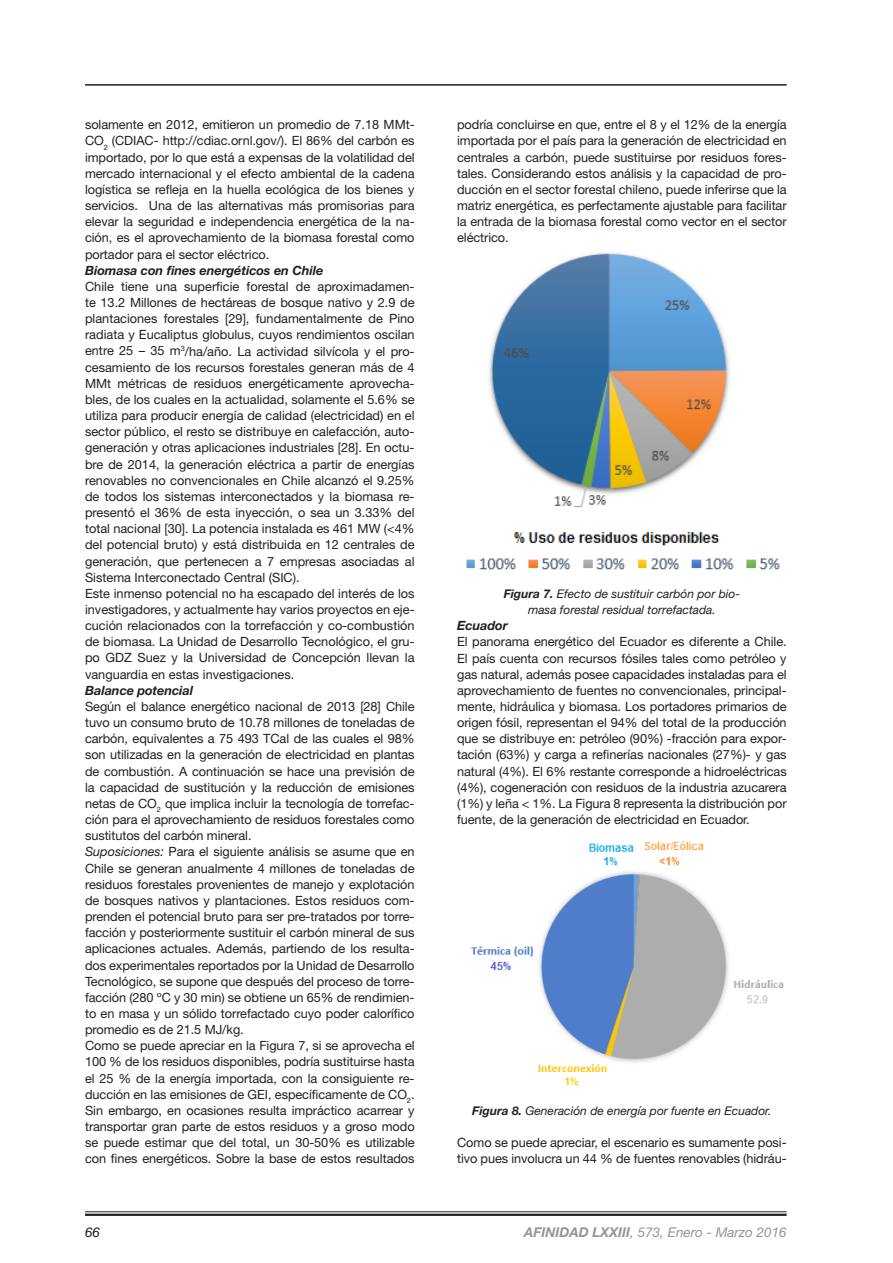
<style>
.page{position:relative;width:893px;height:1263px;background:#fff}
.page>*{position:absolute;margin:0;border:0;box-sizing:border-box;transform-origin:0 0}
.t1{font:italic 13.5px "Helvetica Neue LT Std";color:#939598}
.t2{font:italic 13.5px "Helvetica Neue LT Std";color:#231f20}
.t3{font:12.75px/16.2px "Helvetica Neue LT Std";letter-spacing:-.005em;color:#231f20;text-align:justify}
.t4{font:italic 700 12.75px "Helvetica Neue LT Std";letter-spacing:-.005em;color:#231f20}
.t5{font:italic 12px/16.2px "Helvetica Neue LT Std";color:#231f20;text-align:center}
.s1{font-style:italic}
.s2{font-weight:700}
</style>
<div class="page">
<hr style="left:85px;top:1211px;width:702px;height:1px;background:#231f20">
<hr style="left:85px;top:1214px;width:702px;height:2px;background:#231f20">
<hr style="left:85px;top:84px;width:702px;height:2px;background:#231f20">
<img style="left:466px;top:253px;width:314px;height:317px">
<img style="left:470px;top:840px;width:314px;height:246px">
<p class="t3" style="left:85px;top:116px;width:331px">solamente en 2012, emitieron un promedio de 7.18 MMt-CO<sub>2</sub> (CDIAC- http://cdiac.ornl.gov/). El 86% del carbón es importado, por lo que está a expensas de la volatilidad del mercado internacional y el efecto ambiental de la cadena logística se refleja en la huella ecológica de los bienes y servicios. Una de las alternativas más promisorias para elevar la seguridad e independencia energética de la na&shy;ción, es el aprovechamiento de la biomasa forestal como portador para el sector eléctrico.</p>
<p class="t4" style="left:85px;top:262px;width:240px">Biomasa con fines energéticos en Chile</p>
<p class="t3" style="left:85px;top:278px;width:331px;text-align:left">Chile tiene una superficie forestal de aproximadamen&shy;te 13.2 Millones de hectáreas de bosque nativo y 2.9 de plantaciones forestales [29], fundamentalmente de Pino radiata y Eucaliptus globulus, cuyos rendimientos oscilan entre 25 – 35 m<sup>3</sup>/ha/año. La actividad silvícola y el pro&shy;cesamiento de los recursos forestales generan más de 4<br>MMt métricas de residuos energéticamente aprovecha&shy;bles, de los cuales en la actualidad, solamente el 5.6% se utiliza para producir energía de calidad (electricidad) en el sector público, el resto se distribuye en calefacción, auto&shy;generación y otras aplicaciones industriales [28]. En octu&shy;bre de 2014, la generación eléctrica a partir de energías renovables no convencionales en Chile alcanzó el 9.25% de todos los sistemas interconectados y la biomasa re&shy;presentó el 36% de esta inyección, o sea un 3.33% del total nacional [30]. La potencia instalada es 461 MW (&lt;4% del potencial bruto) y está distribuida en 12 centrales de generación, que pertenecen a 7 empresas asociadas al Sistema Interconectado Central (SIC).<br>Este inmenso potencial no ha escapado del interés de los investigadores, y actualmente hay varios proyectos en eje&shy;cución relacionados con la torrefacción y co-combustión de biomasa. La Unidad de Desarrollo Tecnológico, el gru&shy;po GDZ Suez y la Universidad de Concepción llevan la vanguardia en estas investigaciones.</p>
<p class="t4" style="left:85px;top:682px;width:110px">Balance potencial</p>
<p class="t3" style="left:85px;top:698px;width:331px;text-align:left">Según el balance energético nacional de 2013 [28] Chile tuvo un consumo bruto de 10.78 millones de toneladas de carbón, equivalentes a 75 493 TCal de las cuales el 98% son utilizadas en la generación de electricidad en plantas de combustión. A continuación se hace una previsión de la capacidad de sustitución y la reducción de emisiones netas de CO<sub>2</sub> que implica incluir la tecnología de torrefac&shy;ción para el aprovechamiento de residuos forestales como sustitutos del carbón mineral.<br><span class="s1">Suposiciones:</span> Para el siguiente análisis se asume que en Chile se generan anualmente 4 millones de toneladas de residuos forestales provenientes de manejo y explotación de bosques nativos y plantaciones. Estos residuos com&shy;prenden el potencial bruto para ser pre-tratados por torre&shy;facción y posteriormente sustituir el carbón mineral de sus aplicaciones actuales. Además, partiendo de los resulta&shy;dos experimentales reportados por la Unidad de Desarrollo Tecnológico, se supone que después del proceso de torre&shy;facción (280 ºC y 30 min) se obtiene un 65% de rendimien&shy;to en masa y un sólido torrefactado cuyo poder calorífico promedio es de 21.5 MJ/kg.<br>Como se puede apreciar en la Figura 7, si se aprovecha el 100 % de los residuos disponibles, podría sustituirse hasta el 25 % de la energía importada, con la consiguiente re&shy;ducción en las emisiones de GEI, específicamente de CO<sub>2</sub>.<br>Sin embargo, en ocasiones resulta impráctico acarrear y transportar gran parte de estos residuos y a groso modo se puede estimar que del total, un 30-50% es utilizable con fines energéticos. Sobre la base de estos resultados</p>
<p class="t3" style="left:457px;top:116px;width:331px">podría concluirse en que, entre el 8 y el 12% de la energía importada por el país para la generación de electricidad en centrales a carbón, puede sustituirse por residuos fores&shy;tales. Considerando estos análisis y la capacidad de pro&shy;ducción en el sector forestal chileno, puede inferirse que la matriz energética, es perfectamente ajustable para facilitar la entrada de la biomasa forestal como vector en el sector eléctrico.</p>
<p class="t5" style="left:504px;top:585px;width:238px"><span class="s2">Figura 7.</span> Efecto de sustituir carbón por bio&shy;masa forestal residual torrefactada.</p>
<p class="t4" style="left:457px;top:618px;width:52px">Ecuador</p>
<p class="t3" style="left:457px;top:633px;width:331px">El panorama energético del Ecuador es diferente a Chile.<br>El país cuenta con recursos fósiles tales como petróleo y gas natural, además posee capacidades instaladas para el aprovechamiento de fuentes no convencionales, principal&shy;mente, hidráulica y biomasa. Los portadores primarios de origen fósil, representan el 94% del total de la producción que se distribuye en: petróleo (90%) -fracción para expor&shy;tación (63%) y carga a refinerías nacionales (27%)- y gas natural (4%). El 6% restante corresponde a hidroeléctricas (4%), cogeneración con residuos de la industria azucarera (1%) y leña &lt; 1%. La Figura 8 representa la distribución por fuente, de la generación de electricidad en Ecuador.</p>
<p class="t5" style="left:472px;top:1102px;width:301px"><span class="s2">Figura 8.</span> Generación de energía por fuente en Ecuador.</p>
<p class="t3" style="left:457px;top:1134px;width:331px">Como se puede apreciar, el escenario es sumamente posi&shy;tivo pues involucra un 44 % de fuentes renovables (hidráu-</p>
<p class="t2" style="left:85px;top:1224px;width:17px">66</p>
<p class="t1" style="left:524px;top:1224px;width:264px"><span class="s2">AFINIDAD LXXIII</span>, 573, Enero - Marzo 2016</p>
</div>
